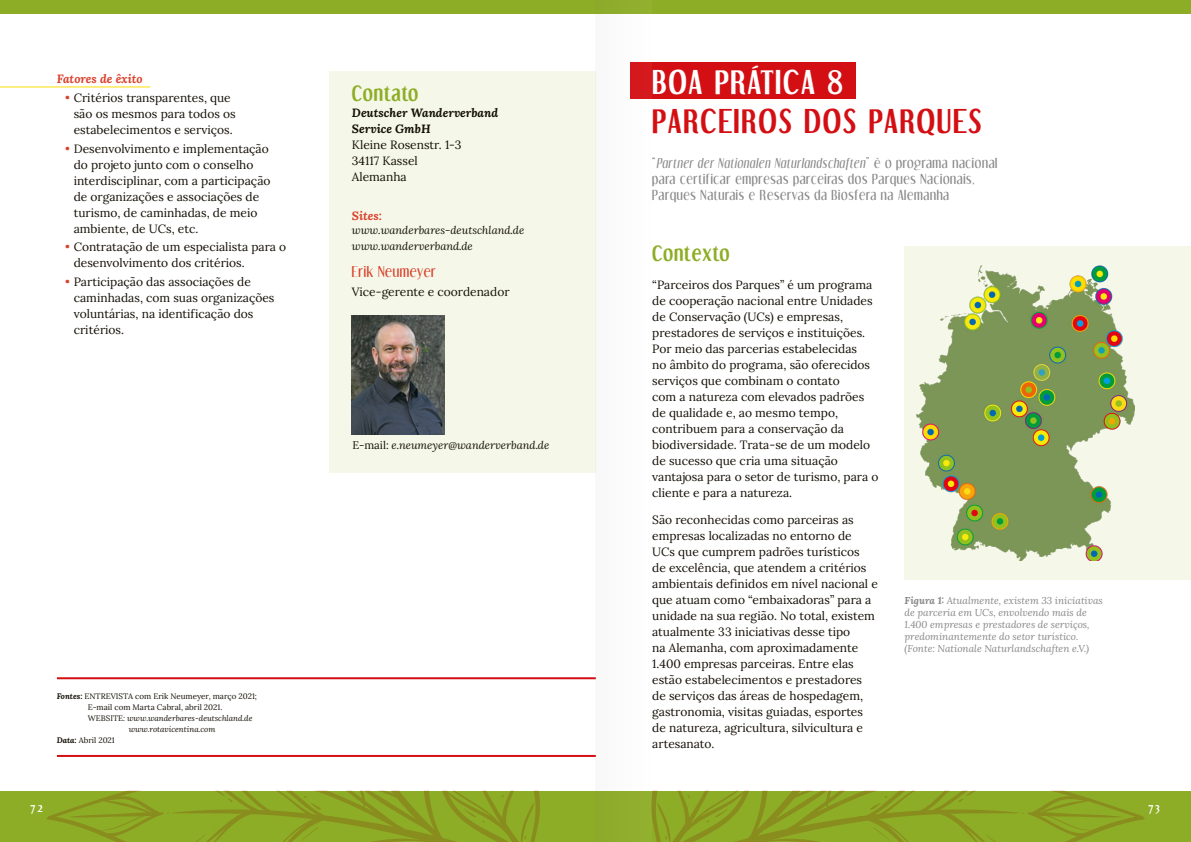
<style>
.page{position:relative;width:1191px;height:842px;background:#fff}
.page>*{position:absolute;margin:0;border:0;box-sizing:border-box;transform-origin:0 0}
.t1{font:700 28px "Dream Orphans";letter-spacing:.06em;color:#d40f14}
.t2{font:700 28px "Dream Orphans";letter-spacing:.06em;color:#fff}
.t3{font:700 18px "Dream Orphans";letter-spacing:.05em;color:#8ead26}
.t4{font:13px "Dream Orphans";letter-spacing:.05em;color:#da402b}
.t5{font:12px/16px "Lora";color:#140f06}
.t6{font:12px/16px "Dream Orphans";letter-spacing:.06em;color:#898888}
.t7{font:italic 12px/16px "Lora";color:#140f06}
.t8{font:italic 12px "Lora";color:#da402b}
.t9{font:italic 11px/16px "Lora";color:#140f06}
.t10{font:italic 10px/12px "Lora";color:#898888}
.t11{font:700 10px "Dream Orphans";color:#fff}
.t12{font:8px "Lora";color:#140f06}
.t13{font:italic 8px "Lora";color:#140f06}
.s1{color:#da402b}
.s2{font-style:normal}
.s3{font-style:italic}
</style>
<div class="page">
<div style="left:595px;top:791px;width:596px;height:51px;background:#8ead26"></div>
<div style="left:595px;top:0;width:596px;height:14px;background:#8ead26"></div>
<div style="left:0;top:791px;width:595px;height:51px;background:#8ead26"></div>
<div style="left:0;top:0;width:595px;height:14px;background:#8ead26"></div>
<svg style="left:651px;top:791px;width:494px;height:51px"></svg>
<svg style="left:47px;top:791px;width:493px;height:51px"></svg>
<hr style="left:0;top:86px;width:150px;height:1px;background:#fedd00">
<div style="left:329px;top:71px;width:266px;height:402px;background:#f5f8e9"></div>
<div style="left:904px;top:247px;width:287px;height:333px;background:#f5f8e9"></div>
<hr style="left:57px;top:677px;width:539px;height:2px;background:#d40f14">
<hr style="left:57px;top:755px;width:539px;height:2px;background:#d40f14">
<img style="left:352px;top:315px;width:93px;height:120px">
<div style="left:630px;top:62px;width:225px;height:37px;background:#d40f14"></div>
<img style="left:916px;top:265px;width:218px;height:296px">
<img style="left:595px;top:62px;width:56px;height:695px">
<p class="t8" style="left:57px;top:70px;width:88px">Fatores de êxito</p>
<p class="t5" style="left:74px;top:89px;width:163px;text-indent:-9px"><span class="s1">•</span> Critérios transparentes, que são os mesmos para todos os estabelecimentos e serviços.</p>
<p class="t5" style="left:74px;top:140px;width:198px;text-indent:-9px"><span class="s1">•</span> Desenvolvimento e implementação do projeto junto com o conselho interdisciplinar, com a participação de organizações e associações de turismo, de caminhadas, de meio ambiente, de UCs, etc.</p>
<p class="t5" style="left:74px;top:238px;width:214px;text-indent:-9px"><span class="s1">•</span> Contratação de um especialista para o desenvolvimento dos critérios.</p>
<p class="t5" style="left:74px;top:273px;width:202px;text-indent:-9px"><span class="s1">•</span> Participação das associações de caminhadas, com suas organizações voluntárias, na identificação dos critérios.</p>
<h2 class="t3" style="left:352px;top:83px;width:68px">Contato</h2>
<p class="t7" style="left:352px;top:105px;width:148px">Deutscher Wanderverband<br>Service GmbH</p>
<p class="t5" style="left:352px;top:136px;width:111px">Kleine Rosenstr. 1-3<br>34117 Kassel<br>Alemanha</p>
<p class="t8" style="left:352px;top:207px;width:31px">Sites:</p>
<p class="t9" style="left:352px;top:222px;width:174px">www.wanderbares-deutschland.de www.wanderverband.de</p>
<p class="t4" style="left:352px;top:264px;width:85px">Erik Neumeyer</p>
<p class="t5" style="left:352px;top:283px;width:159px">Vice-gerente e coordenador</p>
<p class="t9" style="left:352px;top:437px;width:198px"><span class="s2">E-mail:</span> e.neumeyer@wanderverband.de</p>
<p class="t12" style="left:57px;top:690px;width:202px"><span class="s3">Fontes:</span> ENTREVISTA com Erik Neumeyer, março 2021;</p>
<p class="t12" style="left:88px;top:701px;width:136px">E-mail com Marta Cabral, abril 2021.</p>
<p class="t13" style="left:88px;top:713px;width:166px"><span class="s2">WEBSITE</span>: www.wanderbares-deutschland.de</p>
<p class="t13" style="left:129px;top:724px;width:88px">www.rotavicentina.com</p>
<p class="t12" style="left:57px;top:734px;width:60px"><span class="s3">Data:</span> Abril 2021</p>
<h1 class="t2" style="left:652px;top:66px;width:192px">BOA PRÁTICA 8</h1>
<h1 class="t1" style="left:652px;top:105px;width:331px">PARCEIROS DOS PARQUES</h1>
<p class="t6" style="left:652px;top:155px;width:347px">“<span class="s3">Partner der Nationalen Naturlandschaften</span>” é o programa nacional para certificar empresas parceiras dos Parques Nacionais,<br>Parques Naturais e Reservas da Biosfera na Alemanha</p>
<h2 class="t3" style="left:652px;top:243px;width:79px">Contexto</h2>
<p class="t5" style="left:652px;top:276px;width:228px">“Parceiros dos Parques” é um programa de cooperação nacional entre Unidades de Conservação (UCs) e empresas, prestadores de serviços e instituições.<br>Por meio das parcerias estabelecidas<br>no âmbito do programa, são oferecidos serviços que combinam o contato<br>com a natureza com elevados padrões de qualidade e, ao mesmo tempo, contribuem para a conservação da biodiversidade. Trata-se de um modelo de sucesso que cria uma situação vantajosa para o setor de turismo, para o cliente e para a natureza.</p>
<p class="t5" style="left:652px;top:511px;width:227px">São reconhecidas como parceiras as empresas localizadas no entorno de<br>UCs que cumprem padrões turísticos<br>de excelência, que atendem a critérios ambientais definidos em nível nacional e que atuam como “embaixadoras” para a unidade na sua região. No total, existem atualmente 33 iniciativas desse tipo<br>na Alemanha, com aproximadamente 1.400 empresas parceiras. Entre elas estão estabelecimentos e prestadores de serviços das áreas de hospedagem, gastronomia, visitas guiadas, esportes de natureza, agricultura, silvicultura e artesanato.</p>
<p class="t10" style="left:904px;top:594px;width:200px">Figura 1: Atualmente, existem 33 iniciativas de parceria em UCs, envolvendo mais de 1.400 empresas e prestadores de serviços, predominantemente do setor turístico. (Fonte: Nationale Naturlandschaften e.V.)</p>
<p class="t11" style="left:30px;top:801px;width:14px">72</p>
<p class="t11" style="left:1148px;top:801px;width:13px">73</p>
</div>
